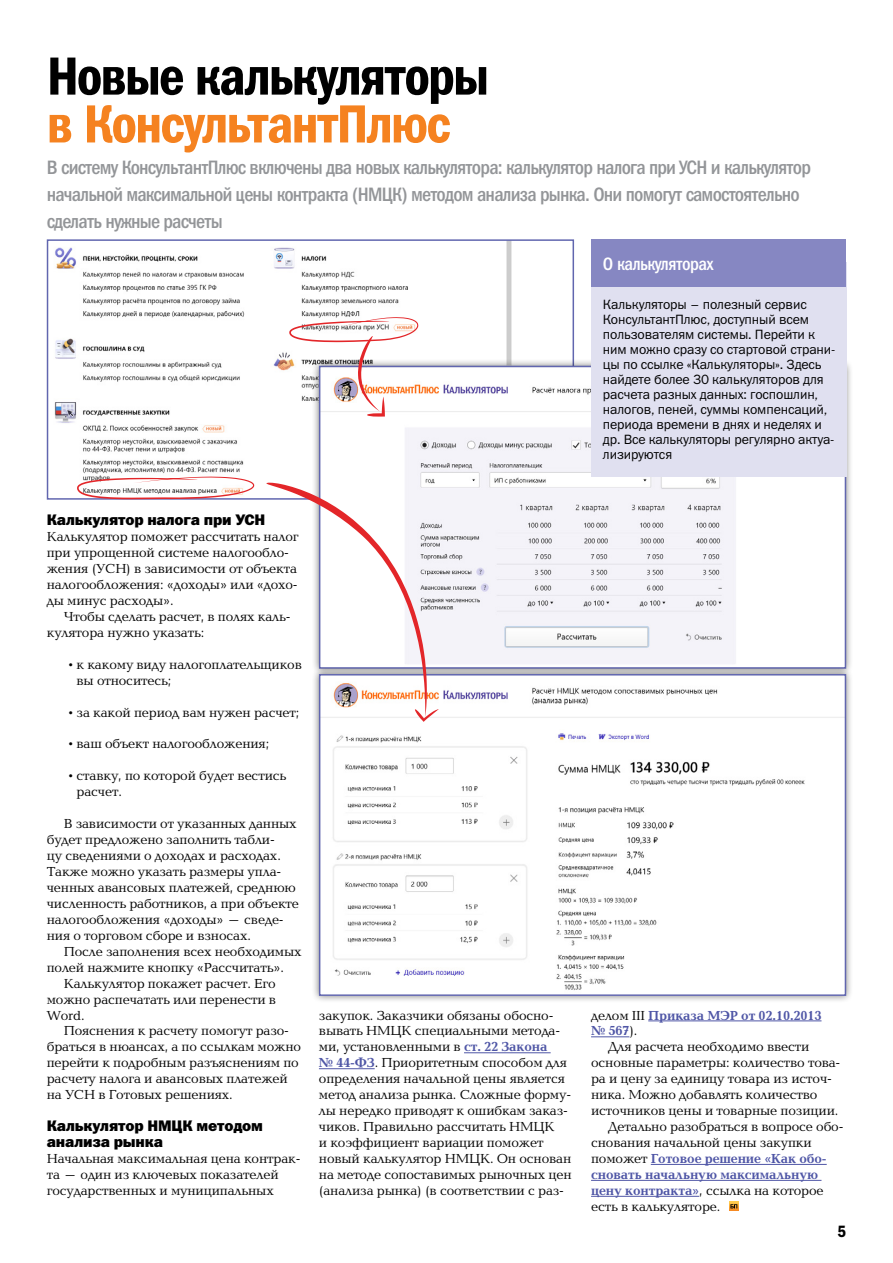
<style>
.page{position:relative;width:893px;height:1263px;background:#fff}
.page>*{position:absolute;margin:0;border:0;box-sizing:border-box;transform-origin:0 0}
.t1{font:54px "Franklin Gothic Demi Cond C";letter-spacing:-.035em;color:#000}
.t2{font:54px "Franklin Gothic Demi Cond C";letter-spacing:-.035em;color:#f58220}
.t3{font:19.5px/26.5px "Franklin Gothic Medi Cond C";letter-spacing:-.04em;color:#939598}
.t4{font:18px "Franklin Gothic Medi Cond C";letter-spacing:-.025em;color:#fff}
.t5{font:16.5px "Franklin Gothic Demi Cond C";color:#000}
.t6{font:15.3px/15.9px "Franklin Gothic Heavy C";letter-spacing:-.01em;color:#000}
.t7{font:13.5px/15.9px "Baltica C";letter-spacing:-.01em;color:#000}
.t8{font:13.5px/15px "Franklin Gothic Book C";letter-spacing:-.01em;color:#000}
.t9{font:700 13.5px/15.9px "Baltica C";letter-spacing:-.01em;color:#4f56a6}
.s1{font-weight:700;color:#4f56a6}
.s2{font-weight:400;color:#000}
</style>
<div class="page">
<img style="left:54px;top:242px;width:457px;height:245px">
<div style="left:47px;top:239px;width:527px;height:261px;border:2px solid #6166af"></div>
<div style="left:311px;top:358px;width:543px;height:318px;background:#000;opacity:.5"></div>
<img style="left:322px;top:369px;width:521px;height:297px">
<div style="left:311px;top:666px;width:543px;height:337px;background:#000;opacity:.5"></div>
<img style="left:322px;top:677px;width:521px;height:316px">
<div style="left:319px;top:674px;width:527px;height:322px;border:2px solid #6166af"></div>
<div style="left:591px;top:262px;width:255px;height:214px;background:#e0e0f0"></div>
<div style="left:591px;top:239px;width:255px;height:48px;background:#8687c2"></div>
<hr style="left:464px;top:1052px;width:87px;height:1px;background:#4f56a6">
<hr style="left:319px;top:1068px;width:56px;height:1px;background:#4f56a6">
<hr style="left:648px;top:1020px;width:173px;height:1px;background:#4f56a6">
<hr style="left:591px;top:1036px;width:38px;height:1px;background:#4f56a6">
<hr style="left:651px;top:1164px;width:176px;height:1px;background:#4f56a6">
<hr style="left:591px;top:1180px;width:230px;height:1px;background:#4f56a6">
<hr style="left:591px;top:1196px;width:108px;height:1px;background:#4f56a6">
<svg style="left:729px;top:1202px;width:9px;height:9px"></svg>
<svg style="left:77px;top:477px;width:177px;height:22px"></svg>
<svg style="left:266px;top:482px;width:173px;height:240px"></svg>
<svg style="left:289px;top:317px;width:130px;height:100px"></svg>
<h1 class="t1" style="left:47px;top:46px;width:444px">Новые калькуляторы</h1>
<h1 class="t2" style="left:47px;top:94px;width:406px">в КонсультантПлюс</h1>
<h2 class="t3" style="left:47px;top:154px;width:766px">В систему КонсультантПлюс включены два новых калькулятора: калькулятор налога при УСН и калькулятор начальной максимальной цены контракта (НМЦК) методом анализа рынка. Они помогут самостоятельно сделать нужные расчеты</h2>
<h3 class="t4" style="left:603px;top:254px;width:112px">О калькуляторах</h3>
<p class="t8" style="left:603px;top:296px;width:234px">Калькуляторы – полезный сервис КонсультантПлюс, доступный всем пользователям системы. Перейти к ним можно сразу со стартовой страни&shy;цы по ссылке «Калькуляторы». Здесь найдете более 30 калькуляторов для расчета разных данных: госпошлин, налогов, пеней, суммы компенсаций, периода времени в днях и неделях и др. Все калькуляторы регулярно актуа&shy;лизируются</p>
<p class="t6" style="left:47px;top:512px;width:220px">Калькулятор налога при УСН</p>
<p class="t7" style="left:47px;top:529px;width:253px">Калькулятор поможет рассчитать налог при упрощенной системе налогообло&shy;жения (УСН) в зависимости от объекта налогообложения: «доходы» или «дохо&shy;ды минус расходы».</p>
<p class="t7" style="left:47px;top:609px;width:245px;text-indent:17px">Чтобы сделать расчет, в полях каль&shy;кулятора нужно указать:</p>
<p class="t7" style="left:77px;top:657px;width:227px;text-indent:-11px">•к какому виду налогоплательщиков вы относитесь;</p>
<p class="t7" style="left:66px;top:705px;width:235px">•за какой период вам нужен расчет;</p>
<p class="t7" style="left:66px;top:736px;width:205px">•ваш объект налогообложения;</p>
<p class="t7" style="left:77px;top:768px;width:211px;text-indent:-11px">•ставку, по которой будет вестись расчет.</p>
<p class="t7" style="left:47px;top:816px;width:254px;text-indent:17px">В зависимости от указанных данных будет предложено заполнить табли-<br>цу сведениями о доходах и расходах.<br>Также можно указать размеры упла&shy;ченных авансовых платежей, среднюю численность работников, а при объекте налогообложения «доходы» – сведе&shy;ния о торговом сборе и взносах.</p>
<p class="t7" style="left:64px;top:944px;width:239px">После заполнения всех необходимых</p>
<p class="t7" style="left:47px;top:960px;width:239px">полей нажмите кнопку «Рассчитать».</p>
<p class="t7" style="left:64px;top:976px;width:213px">Калькулятор покажет расчет. Его</p>
<p class="t7" style="left:47px;top:992px;width:231px">можно распечатать или перенести в</p>
<p class="t7" style="left:47px;top:1008px;width:39px">Word.</p>
<p class="t7" style="left:64px;top:1023px;width:227px">Пояснения к расчету помогут разо-</p>
<p class="t7" style="left:47px;top:1039px;width:256px">браться в нюансах, а по ссылкам можно</p>
<p class="t7" style="left:47px;top:1055px;width:254px">перейти к подробным разъяснениям по</p>
<p class="t7" style="left:47px;top:1071px;width:243px">расчету налога и авансовых платежей</p>
<p class="t7" style="left:47px;top:1087px;width:188px">на УСН в Готовых решениях.</p>
<p class="t6" style="left:47px;top:1117px;width:218px">Калькулятор НМЦК методом анализа рынка</p>
<p class="t7" style="left:47px;top:1151px;width:255px">Начальная максимальная цена контрак&shy;та – один из ключевых показателей государственных и муниципальных</p>
<p class="t7" style="left:319px;top:1008px;width:254px">закупок. Заказчики обязаны обосно&shy;вывать НМЦК специальными метода&shy;ми, установленными в <span class="s1">ст. 22 Закона<br>№ 44-ФЗ</span>. Приоритетным способом для определения начальной цены является метод анализа рынка. Сложные форму&shy;лы нередко приводят к ошибкам заказ&shy;чиков. Правильно рассчитать НМЦК<br>и коэффициент вариации поможет новый калькулятор НМЦК. Он основан на методе сопоставимых рыночных цен (анализа рынка) (в соответствии с раз-</p>
<p class="t9" style="left:591px;top:1008px;width:232px"><span class="s2">делом III</span> Приказа МЭР от 02.10.2013 № 567<span class="s2">).</span></p>
<p class="t7" style="left:608px;top:1039px;width:203px">Для расчета необходимо ввести</p>
<p class="t7" style="left:591px;top:1055px;width:251px">основные параметры: количество това-</p>
<p class="t7" style="left:591px;top:1071px;width:242px">ра и цену за единицу товара из источ-</p>
<p class="t7" style="left:591px;top:1087px;width:228px">ника. Можно добавлять количество</p>
<p class="t7" style="left:591px;top:1103px;width:249px">источников цены и товарные позиции.</p>
<p class="t7" style="left:608px;top:1119px;width:237px">Детально разобраться в вопросе обо-</p>
<p class="t7" style="left:591px;top:1135px;width:222px">снования начальной цены закупки</p>
<p class="t9" style="left:591px;top:1151px;width:237px"><span class="s2">поможет</span> Готовое решение «Как обо-</p>
<p class="t9" style="left:591px;top:1167px;width:229px">сновать начальную максимальную</p>
<p class="t7" style="left:591px;top:1183px;width:234px"><span class="s1">цену контракта»</span>, ссылка на которое</p>
<p class="t7" style="left:591px;top:1199px;width:131px">есть в калькуляторе.</p>
<p class="t5" style="left:837px;top:1222px;width:10px">5</p>
</div>
